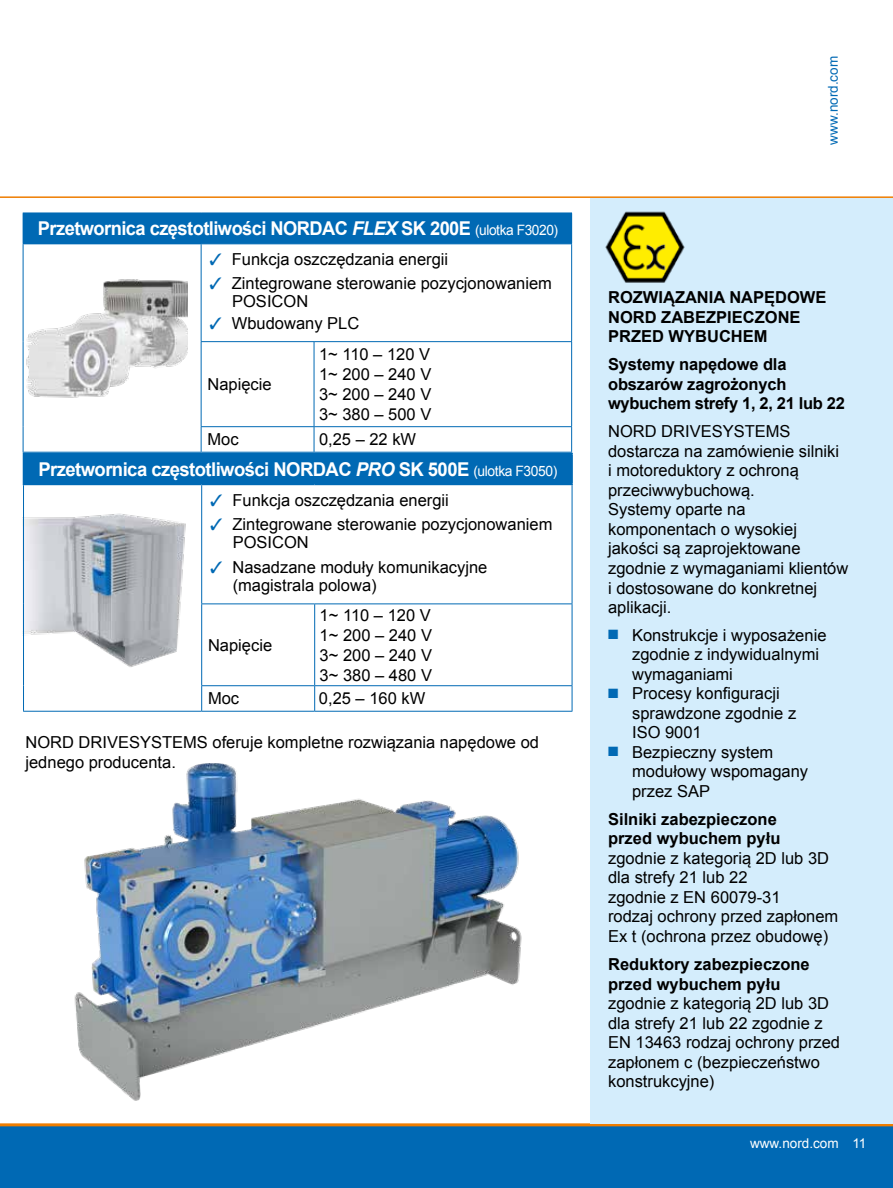
<style>
.page{position:relative;width:893px;height:1188px;background:#fff}
.page>*{position:absolute;margin:0;border:0;box-sizing:border-box;transform-origin:0 0}
.t1{font:700 19.05px "Arial";letter-spacing:-.03em;color:#fff;scale:.96 1}
.t2{font:700 19.05px "Arial";letter-spacing:-.03em;color:#fff}
.t3{font:16.5px/19.5px "Arial";color:#000}
.t4{font:700 16.5px/19.5px "Arial";color:#000}
.t5{font:13.5px "Arial";color:#fff}
.t6{font:13.5px "Arial";color:#0069b4}
.s1{font-style:italic}
.s2{font-weight:400;font-size:14.25px}
.s3{color:#0069b4}
</style>
<div class="page">
<div style="left:0;top:1125px;width:893px;height:63px;background:#0069b4"></div>
<hr style="left:0;top:1123px;width:893px;height:3px;background:#ef7d00">
<hr style="left:0;top:196px;width:893px;height:2px;background:#ef7d00">
<div style="left:590px;top:198px;width:303px;height:925px;background:#d4edfc"></div>
<img style="left:23px;top:711px;width:556px;height:416px">
<img style="left:605px;top:211px;width:80px;height:72px">
<img style="left:26px;top:279px;width:162px;height:119px">
<img style="left:24px;top:513px;width:162px;height:154px">
<div style="left:23px;top:213px;width:549px;height:31px;background:#0069b4"></div>
<svg style="left:202px;top:244px;width:369px;height:208px"></svg>
<hr style="left:571px;top:244px;width:1px;height:97px;background:#0069b4">
<hr style="left:23px;top:452px;width:178px;height:1px;background:#0069b4">
<hr style="left:23px;top:244px;width:1px;height:98px;background:#0069b4">
<hr style="left:23px;top:342px;width:1px;height:85px;background:#0069b4">
<svg style="left:23px;top:427px;width:1px;height:25px"></svg>
<hr style="left:201px;top:244px;width:1px;height:97px;background:#0069b4">
<hr style="left:201px;top:341px;width:113px;height:1px;background:#0069b4">
<hr style="left:201px;top:342px;width:1px;height:84px;background:#0069b4">
<hr style="left:314px;top:341px;width:258px;height:1px;background:#0069b4">
<hr style="left:314px;top:342px;width:1px;height:84px;background:#0069b4">
<hr style="left:571px;top:342px;width:1px;height:84px;background:#0069b4">
<hr style="left:201px;top:426px;width:113px;height:1px;background:#0069b4">
<svg style="left:201px;top:427px;width:1px;height:25px"></svg>
<hr style="left:314px;top:426px;width:258px;height:1px;background:#0069b4">
<svg style="left:314px;top:427px;width:1px;height:25px"></svg>
<svg style="left:571px;top:427px;width:1px;height:25px"></svg>
<hr style="left:201px;top:452px;width:113px;height:1px;background:#0069b4">
<hr style="left:314px;top:452px;width:258px;height:1px;background:#0069b4">
<div style="left:24px;top:454px;width:548px;height:30px;background:#0069b4"></div>
<hr style="left:571px;top:454px;width:2px;height:30px;background:#0069b4">
<hr style="left:572px;top:485px;width:1px;height:119px;background:#0069b4">
<hr style="left:23px;top:711px;width:179px;height:1px;background:#0069b4">
<hr style="left:23px;top:453px;width:179px;height:1px;background:#0069b4">
<hr style="left:23px;top:454px;width:1px;height:30px;background:#0069b4">
<hr style="left:202px;top:453px;width:113px;height:1px;background:#0069b4">
<hr style="left:315px;top:453px;width:258px;height:1px;background:#0069b4">
<hr style="left:23px;top:484px;width:179px;height:1px;background:#0069b4">
<hr style="left:202px;top:484px;width:113px;height:1px;background:#0069b4">
<hr style="left:315px;top:484px;width:258px;height:1px;background:#0069b4">
<hr style="left:23px;top:485px;width:1px;height:119px;background:#0069b4">
<hr style="left:23px;top:604px;width:1px;height:82px;background:#0069b4">
<svg style="left:23px;top:686px;width:1px;height:25px"></svg>
<hr style="left:201px;top:485px;width:1px;height:119px;background:#0069b4">
<hr style="left:201px;top:604px;width:114px;height:1px;background:#0069b4">
<hr style="left:201px;top:604px;width:1px;height:81px;background:#0069b4">
<hr style="left:315px;top:604px;width:257px;height:1px;background:#0069b4">
<hr style="left:314px;top:604px;width:1px;height:81px;background:#0069b4">
<hr style="left:572px;top:604px;width:1px;height:81px;background:#0069b4">
<hr style="left:201px;top:685px;width:114px;height:1px;background:#0069b4">
<svg style="left:201px;top:686px;width:1px;height:25px"></svg>
<hr style="left:315px;top:685px;width:257px;height:1px;background:#0069b4">
<svg style="left:314px;top:686px;width:1px;height:25px"></svg>
<svg style="left:572px;top:686px;width:1px;height:25px"></svg>
<hr style="left:202px;top:711px;width:113px;height:1px;background:#0069b4">
<hr style="left:315px;top:711px;width:257px;height:1px;background:#0069b4">
<p class="t1" style="left:38px;top:216px;width:543px">Przetwornica częstotliwości NORDAC <span class="s1">FLEX</span> SK 200E <span class="s2">(ulotka F3020)</span></p>
<p class="t3" style="left:210px;top:250px;width:240px"><span class="s3">✓</span> Funkcja oszczędzania energii</p>
<p class="t3" style="left:232px;top:275px;width:321px;line-height:18px;text-indent:-23px"><span class="s3">✓</span> Zintegrowane sterowanie pozycjonowaniem<br>POSICON</p>
<p class="t3" style="left:210px;top:313px;width:151px"><span class="s3">✓</span> Wbudowany PLC</p>
<p class="t3" style="left:207px;top:375px;width:66px">Napięcie</p>
<p class="t3" style="left:319px;top:345px;width:114px;text-align:justify">1~ 110 – 120 V 1~ 200 – 240 V 3~ 200 – 240 V 3~ 380 – 500 V</p>
<p class="t3" style="left:207px;top:430px;width:33px">Moc</p>
<p class="t3" style="left:319px;top:430px;width:99px">0,25 – 22 kW</p>
<p class="t2" style="left:38px;top:457px;width:520px">Przetwornica częstotliwości NORDAC <span class="s1">PRO</span> SK 500E <span class="s2">(ulotka F3050)</span></p>
<p class="t3" style="left:210px;top:491px;width:240px"><span class="s3">✓</span> Funkcja oszczędzania energii</p>
<p class="t3" style="left:233px;top:516px;width:321px;line-height:18px;text-indent:-23px"><span class="s3">✓</span> Zintegrowane sterowanie pozycjonowaniem<br>POSICON</p>
<p class="t3" style="left:233px;top:558px;width:256px;line-height:18px;text-indent:-23px"><span class="s3">✓</span> Nasadzane moduły komunikacyjne (magistrala polowa)</p>
<p class="t3" style="left:208px;top:635px;width:66px">Napięcie</p>
<p class="t3" style="left:320px;top:606px;width:114px;text-align:justify">1~ 110 – 120 V 1~ 200 – 240 V 3~ 200 – 240 V 3~ 380 – 480 V</p>
<p class="t3" style="left:208px;top:689px;width:33px">Moc</p>
<p class="t3" style="left:319px;top:689px;width:108px">0,25 – 160 kW</p>
<p class="t3" style="left:25px;top:733px;width:515px">NORD DRIVESYSTEMS oferuje kompletne rozwiązania napędowe od jednego producenta.</p>
<p class="t6" style="left:824px;top:145px;width:90px;rotate:-90deg">www.nord.com</p>
<p class="t4" style="left:608px;top:288px;width:220px">ROZWIĄZANIA NAPĘDOWE<br>NORD ZABEZPIECZONE<br>PRZED WYBUCHEM</p>
<p class="t4" style="left:608px;top:355px;width:238px">Systemy napędowe dla obszarów zagrożonych wybuchem strefy 1, 2, 21 lub 22</p>
<p class="t3" style="left:608px;top:422px;width:242px">NORD DRIVESYSTEMS dostarcza na zamówienie silniki<br>i motoreduktory z ochroną przeciwwybuchową.<br>Systemy oparte na komponentach o wysokiej jakości są zaprojektowane zgodnie z wymaganiami klientów i dostosowane do konkretnej aplikacji.</p>
<p class="t3" style="left:632px;top:626px;width:196px;text-indent:-24px"><span class="s3">■</span> Konstrukcje i wyposażenie zgodnie z indywidualnymi wymaganiami</p>
<p class="t3" style="left:632px;top:684px;width:166px;text-indent:-24px"><span class="s3">■</span> Procesy konfiguracji sprawdzone zgodnie z<br>ISO 9001</p>
<p class="t3" style="left:632px;top:743px;width:178px;text-indent:-24px"><span class="s3">■</span> Bezpieczny system modułowy wspomagany przez SAP</p>
<p class="t4" style="left:608px;top:810px;width:174px">Silniki zabezpieczone przed wybuchem pyłu</p>
<p class="t3" style="left:608px;top:849px;width:232px">zgodnie z kategorią 2D lub 3D dla strefy 21 lub 22<br>zgodnie z EN 60079-31<br>rodzaj ochrony przed zapłonem<br>Ex t (ochrona przez obudowę)</p>
<p class="t4" style="left:608px;top:955px;width:203px">Reduktory zabezpieczone przed wybuchem pyłu</p>
<p class="t3" style="left:608px;top:994px;width:234px">zgodnie z kategorią 2D lub 3D dla strefy 21 lub 22 zgodnie z<br>EN 13463 rodzaj ochrony przed zapłonem c (bezpieczeństwo konstrukcyjne)</p>
<p class="t5" style="left:750px;top:1135px;width:118px">www.nord.com 11</p>
</div>
